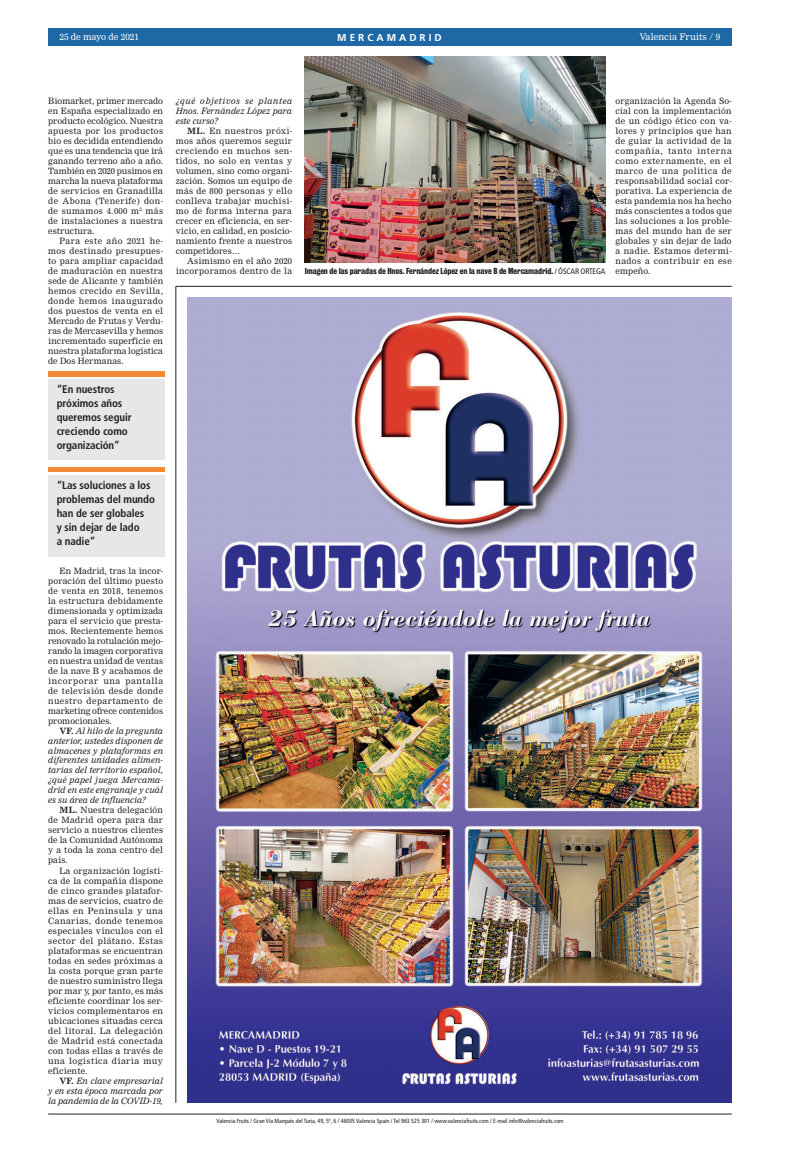
<style>
.page{position:relative;width:797px;height:1151px;background:#fff}
.page>*{position:absolute;margin:0;border:0;box-sizing:border-box;transform-origin:0 0}
.t1{font:700 condensed 11px/14px "Frutiger";letter-spacing:-.01em;color:#231f20}
.t2{font:700 10px "Frutiger";letter-spacing:.3em;color:#fff}
.t3{font:9px "Nimrod";color:#fff}
.t4{font:8.5px/10px "Nimrod";letter-spacing:.02em;color:#231f20;text-align:justify}
.t5{font:italic 8.5px/10px "Nimrod";letter-spacing:.01em;color:#231f20;text-align:justify}
.t6{font:8px "Bureau Grot Three Seven";letter-spacing:-.015em;color:#231f20}
.t7{font:condensed 6px "Frutiger";color:#231f20}
.s1{font-weight:700;font-style:normal}
.s2{font-weight:700}
.s3{font-family:"Frutiger";font-stretch:condensed}
.s4{font-family:"Nimrod";font-size:8.5px}
</style>
<div class="page">
<div style="left:48px;top:28px;width:683px;height:17px;background:#1e68a6"></div>
<hr style="left:48px;top:1114px;width:683px;height:1px;background:#231f20">
<img style="left:187px;top:298px;width:544px;height:805px">
<hr style="left:176px;top:286px;width:555px;height:1px;background:#231f20">
<hr style="left:176px;top:286px;width:1px;height:817px;background:#231f20">
<div style="left:48px;top:371px;width:116px;height:6px;background:#f58938"></div>
<div style="left:48px;top:379px;width:116px;height:81px;background:#e6e7e9"></div>
<div style="left:48px;top:467px;width:116px;height:5px;background:#f58938"></div>
<div style="left:48px;top:475px;width:116px;height:81px;background:#e6e7e9"></div>
<img style="left:305px;top:57px;width:300px;height:205px">
<p class="t3" style="left:60px;top:32px;width:81px">25 de mayo de 2021</p>
<p class="t2" style="left:337px;top:31px;width:106px">MERCAMADRID</p>
<p class="t3" style="left:639px;top:32px;width:83px">Valencia Fruits / 9</p>
<p class="t4" style="left:48px;top:96px;width:116px">Biomarket, primer mercado en España especializado en producto ecológico. Nuestra apuesta por los productos bio es decidida entendiendo que es una tendencia que irá ganando terreno año a año.<br>También en 2020 pusimos en marcha la nueva plataforma de servicios en Granadilla de Abona (Tenerife) don&shy;de sumamos 4.000 m<sup>2</sup> más de instalaciones a nuestra estructura.</p>
<p class="t4" style="left:48px;top:236px;width:116px;text-indent:11px">Para este año 2021 he&shy;mos destinado presupues&shy;to para ampliar capacidad de maduración en nuestra sede de Alicante y también hemos crecido en Sevilla, donde hemos inaugurado dos puestos de venta en el Mercado de Frutas y Verdu&shy;ras de Mercasevilla y hemos incrementado superficie en nuestra plataforma logística de Dos Hermanas.</p>
<p class="t1" style="left:57px;top:382px;width:76px">“En nuestros próximos años queremos seguir creciendo como organización”</p>
<p class="t1" style="left:57px;top:478px;width:100px">“Las soluciones a los problemas del mundo han de ser globales<br>y sin dejar de lado<br>a nadie”</p>
<p class="t4" style="left:48px;top:565px;width:116px;text-indent:11px">En Madrid, tras la incor&shy;poración del último puesto de venta en 2018, tenemos la estructura debidamente dimensionada y optimizada para el servicio que presta&shy;mos. Recientemente hemos renovado la rotulación mejo&shy;rando la imagen corporativa en nuestra unidad de ventas de la nave B y acabamos de incorporar una pantalla de televisión desde donde nuestro departamento de marketing ofrece contenidos promocionales.</p>
<p class="t5" style="left:48px;top:725px;width:116px;text-indent:11px"><span class="s1">VF.</span> Al hilo de la pregunta anterior, ustedes disponen de almacenes y plataformas en diferentes unidades alimen&shy;tarias del territorio español, ¿qué papel juega Mercama&shy;drid en este engranaje y cuál es su área de influencia?</p>
<p class="t4" style="left:48px;top:805px;width:116px;text-indent:11px"><span class="s2">ML.</span> Nuestra delegación de Madrid opera para dar servicio a nuestros clientes de la Comunidad Autónoma y a toda la zona centro del país.</p>
<p class="t4" style="left:48px;top:866px;width:116px;text-indent:11px">La organización logísti&shy;ca de la compañía dispone de cinco grandes platafor&shy;mas de servicios, cuatro de ellas en Península y una Canarias, donde tenemos especiales vínculos con el sector del plátano. Estas plataformas se encuentran todas en sedes próximas a la costa porque gran parte de nuestro suministro llega por mar y, por tanto, es más eficiente coordinar los ser&shy;vicios complementaros en ubicaciones situadas cerca del litoral. La delegación de Madrid está conectada con todas ellas a través de una logística diaria muy eficiente.</p>
<p class="t5" style="left:48px;top:1076px;width:116px;text-indent:11px"><span class="s1">VF.</span> En clave empresarial y en esta época marcada por la pandemia de la COVID-19,</p>
<p class="t5" style="left:176px;top:96px;width:118px">¿qué objetivos se plantea Hnos. Fernández López para este curso?</p>
<p class="t4" style="left:176px;top:126px;width:118px;text-indent:11px"><span class="s2">ML.</span> En nuestros próxi&shy;mos años queremos seguir creciendo en muchos sen&shy;tidos, no solo en ventas y volumen, sino como organi&shy;zación. Somos un equipo de más de 800 personas y ello conlleva trabajar muchísi&shy;mo de forma interna para crecer en eficiencia, en ser&shy;vicio, en calidad, en posicio&shy;namiento frente a nuestros competidores…</p>
<p class="t4" style="left:176px;top:255px;width:118px;text-align:right">Asimismo en el año 2020 incorporamos dentro de la</p>
<p class="t4" style="left:615px;top:96px;width:118px">organización la Agenda So&shy;cial con la implementación de un código ético con va&shy;lores y principios que han de guiar la actividad de la compañía, tanto interna como externamente, en el marco de una política de responsabilidad social cor&shy;porativa. La experiencia de esta pandemia nos ha hecho más conscientes a todos que las soluciones a los proble&shy;mas del mundo han de ser globales y sin dejar de lado a nadie. Estamos determi&shy;nados a contribuir en ese</p>
<p class="t6" style="left:305px;top:266px;width:347px">Imagen de las paradas de Hnos. Fernández López en la nave B de Mercamadrid. <span class="s3">/ óscar ortega</span> <span class="s4">empeño.</span></p>
<p class="t7" style="left:216px;top:1117px;width:349px">Valencia Fruits / Gran Vía Marqués del Turia, 49, 5º, 6 / 46005 Valencia Spain / Tel 963 525 301 / www.valenciafruits.com / E-mail info@valenciafruits.com</p>
</div>
